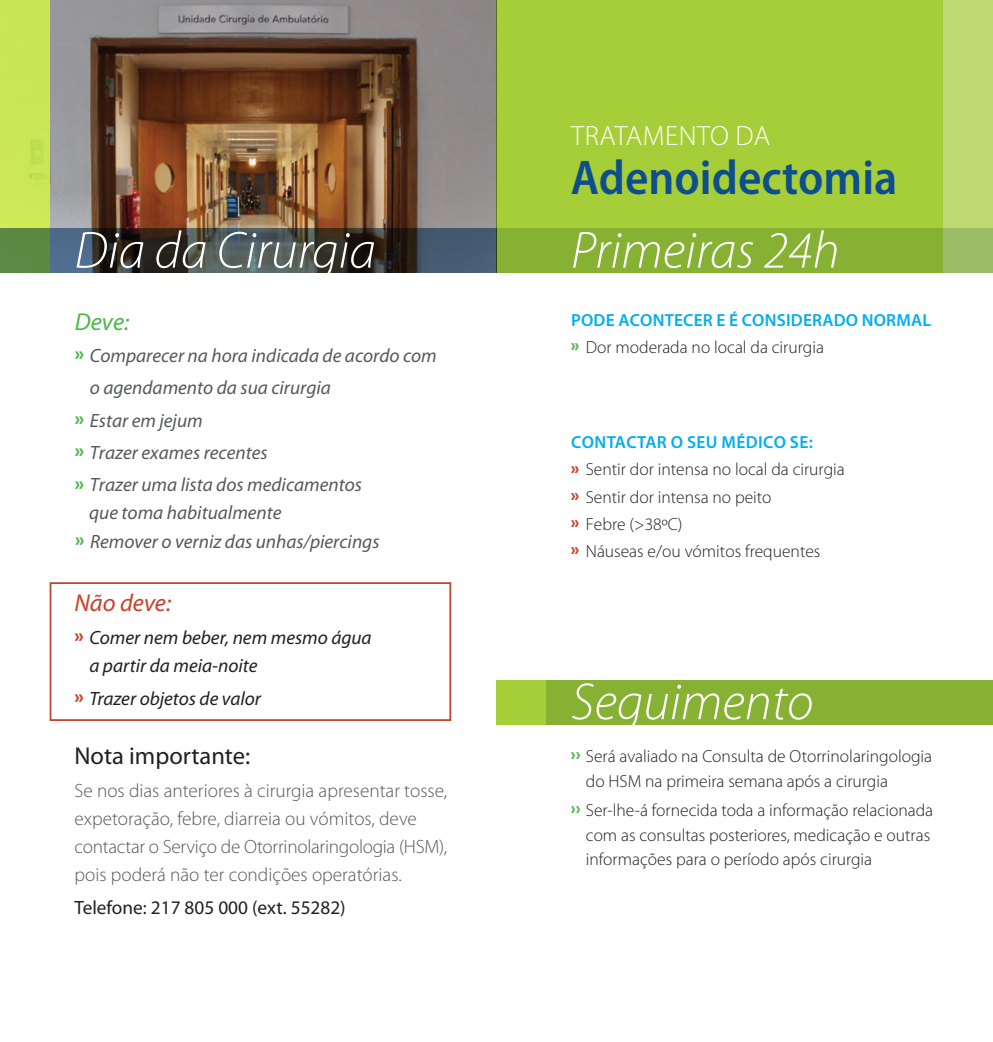
<style>
.page{position:relative;width:993px;height:1042px;background:#fff}
.page>*{position:absolute;margin:0;border:0;box-sizing:border-box;transform-origin:0 0}
.t1{font:italic 300 52.5px "Myriad Pro";color:#fff}
.t2{font:600 semi-condensed 49px "Myriad Pro";color:#0f4e8c}
.t3{font:300 28px "Myriad Pro";letter-spacing:.015em;color:#fff}
.t4{font:24.5px "Myriad Pro";color:#231f20}
.t5{font:italic 24.5px "Myriad Pro";color:#c9402b}
.t6{font:italic 24.5px "Myriad Pro";color:#4cb848}
.t7{font:italic 19.25px/29.6px "Myriad Pro";color:#57585a}
.t8{font:300 19.25px/28px "Myriad Pro";color:#57585a}
.t9{font:italic 19.25px/28px "Myriad Pro";color:#231f20}
.t10{font:19.25px "Myriad Pro";color:#231f20}
.t11{font:300 17.5px/27.1px "Myriad Pro";color:#231f20}
.t12{font:600 17.5px/26.8px "Myriad Pro";letter-spacing:.01em;color:#00aeef}
.s1{font-weight:900;font-style:normal;color:#4cb848}
.s2{font-weight:900;color:#4cb848}
.s3{font-weight:300;color:#231f20}
.s4{font-weight:600;color:#00aeef}
.s5{font-weight:900;color:#c9402b}
.s6{font-weight:900;font-style:normal;color:#c9402b}
</style>
<div class="page">
<img style="left:50px;top:0;width:446px;height:228px">
<div style="left:0;top:0;width:50px;height:273px;background:#c9e755"></div>
<svg style="left:0;top:228px;width:496px;height:45px;background:#3f4a45"></svg>
<div style="left:496px;top:0;width:496px;height:273px;background:#a6ce39"></div>
<div style="left:943px;top:0;width:49px;height:273px;background:#c0da73"></div>
<svg style="left:496px;top:228px;width:496px;height:45px;background:#88b138"></svg>
<div style="left:50px;top:582px;width:401px;height:139px;border:2px solid #c9402b"></div>
<div style="left:496px;top:680px;width:496px;height:44px;background:#a6ce39"></div>
<div style="left:546px;top:680px;width:446px;height:44px;background:#87b133"></div>
<h3 class="t3" style="left:571px;top:120px;width:200px">TRATAMENTO DA</h3>
<h2 class="t2" style="left:570px;top:151px;width:328px">Adenoidectomia</h2>
<h1 class="t1" style="left:74px;top:222px;width:302px">Dia da Cirurgia</h1>
<h1 class="t1" style="left:570px;top:222px;width:270px">Primeiras 24h</h1>
<h3 class="t6" style="left:75px;top:309px;width:56px">Deve:</h3>
<p class="t7" style="left:75px;top:341px;width:363px"><span class="s1">››</span> Comparecer na hora indicada de acordo com</p>
<p class="t7" style="left:90px;top:372px;width:242px">o agendamento da sua cirurgia</p>
<p class="t7" style="left:75px;top:406px;width:129px"><span class="s1">››</span> Estar em jejum</p>
<p class="t7" style="left:75px;top:438px;width:194px"><span class="s1">››</span> Trazer exames recentes</p>
<p class="t7" style="left:75px;top:470px;width:288px"><span class="s1">››</span> Trazer uma lista dos medicamentos</p>
<p class="t7" style="left:75px;top:498px;width:306px;text-indent:14px">que toma habitualmente<br><span class="s1">››</span> Remover o verniz das unhas/piercings</p>
<p class="t12" style="left:570px;top:307px;width:361px">PODE ACONTECER E É CONSIDERADO NORMAL <span class="s2">››</span> <span class="s3">Dor moderada no local da cirurgia</span></p>
<p class="t11" style="left:570px;top:429px;width:275px"><span class="s4">CONTACTAR O SEU MÉDICO SE:<br></span><span class="s5">››</span> Sentir dor intensa no local da cirurgia <span class="s5">››</span> Sentir dor intensa no peito<br><span class="s5">››</span> Febre (&gt;38ºC)<br><span class="s5">››</span> Náuseas e/ou vómitos frequentes</p>
<h3 class="t5" style="left:74px;top:589px;width:98px">Não deve:</h3>
<p class="t9" style="left:89px;top:624px;width:284px;text-indent:-15px"><span class="s6">››</span> Comer nem beber, nem mesmo água a partir da meia-noite</p>
<p class="t9" style="left:74px;top:685px;width:188px"><span class="s6">››</span> Trazer objetos de valor</p>
<h3 class="t4" style="left:74px;top:742px;width:177px">Nota importante:</h3>
<p class="t8" style="left:74px;top:777px;width:374px">Se nos dias anteriores à cirurgia apresentar tosse, expetoração, febre, diarreia ou vómitos, deve contactar o Serviço de Otorrinolaringologia (HSM), pois poderá não ter condições operatórias.</p>
<p class="t10" style="left:74px;top:897px;width:273px">Telefone: 217 805 000 (ext. 55282)</p>
<h1 class="t1" style="left:570px;top:674px;width:244px">Seguimento</h1>
<p class="t11" style="left:585px;top:744px;width:348px;line-height:24.5px;text-indent:-15px"><span class="s2">››</span> Será avaliado na Consulta de Otorrinolaringologia do HSM na primeira semana após a cirurgia</p>
<p class="t11" style="left:585px;top:798px;width:348px;line-height:24.5px;text-indent:-15px"><span class="s2">››</span> Ser-lhe-á fornecida toda a informação relacionada com as consultas posteriores, medicação e outras informações para o período após cirurgia</p>
</div>
